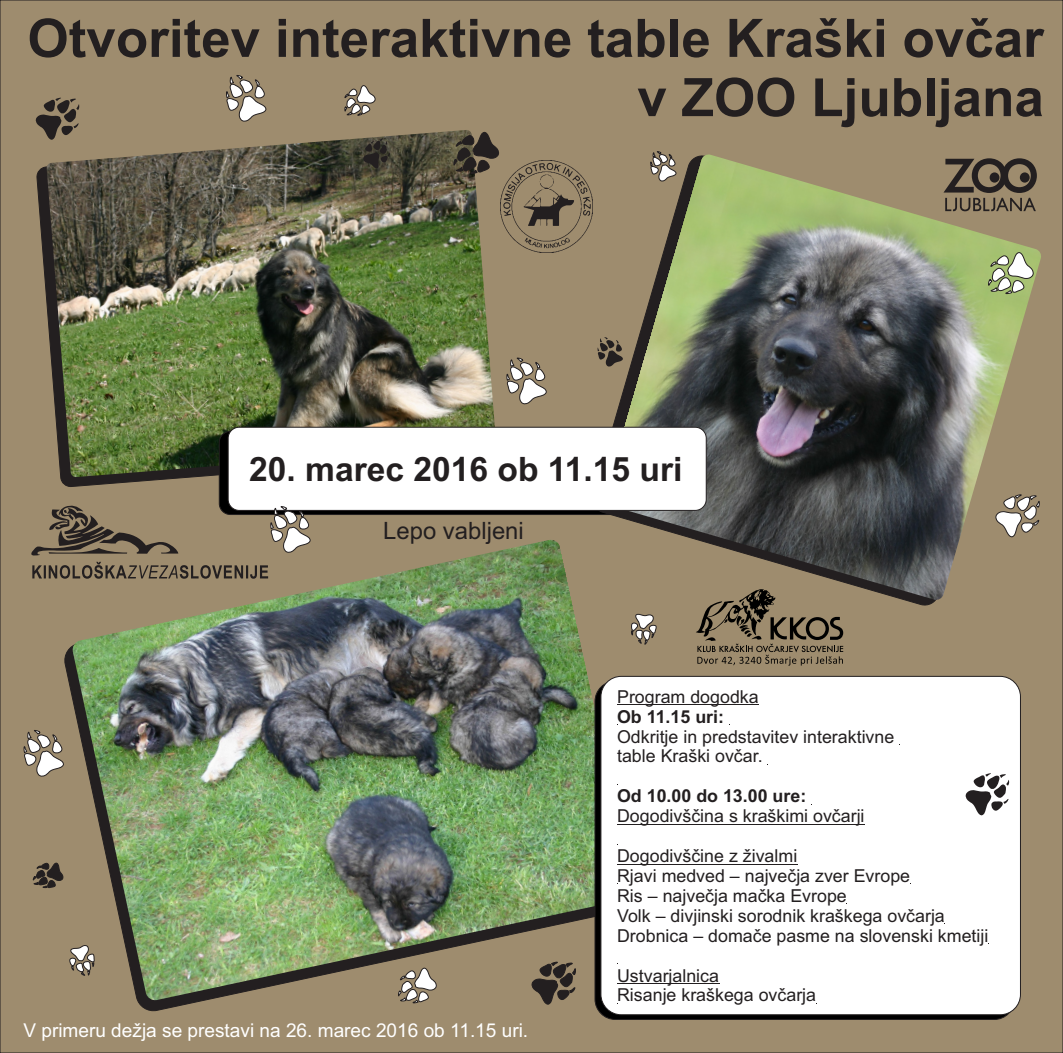
<style>
.page{position:relative;width:1063px;height:1053px;background:#fff}
.page>*{position:absolute;margin:0;border:0;box-sizing:border-box;transform-origin:0 0}
.t1{font:700 53px/59.2px "Arial";color:#231f20;text-align:right}
.t2{font:700 33.62px "Arial";color:#231f20}
.t3{font:23.88px "Arial";color:#231f20}
.t4{font:19px "Arial";color:#fff}
.t5{font:17.88px/19.9px "Arial";color:#231f20}
.t6{font:700 17.88px "Arial";color:#231f20}
</style>
<div class="page">
<div style="left:0;top:0;width:1063px;height:1052px;background:#9e8c6e"></div>
<div style="left:62px;top:555px;width:538px;height:458px;background:#9e8c6e"></div>
<img style="left:72px;top:539px;width:562px;height:461px">
<svg style="left:36px;top:140px;width:183px;height:347px;fill:#9e8c6e"></svg>
<img style="left:46px;top:130px;width:450px;height:347px">
<div style="left:219px;top:431px;width:479px;height:84px;background:linear-gradient(to bottom,#040404,#030303);border:1px solid #231f20;border-radius:11px"></div>
<div style="left:595px;top:680px;width:420px;height:339px;background:linear-gradient(to right,#010101,#000);border:1px solid #231f20;border-radius:20px"></div>
<div style="left:591px;top:154px;width:445px;height:452px;background:#9e8c6e"></div>
<img style="left:603px;top:154px;width:439px;height:446px">
<svg style="left:995px;top:494px;width:45px;height:43px"></svg>
<svg style="left:24px;top:730px;width:40px;height:49px"></svg>
<svg style="left:531px;top:961px;width:45px;height:43px"></svg>
<svg style="left:631px;top:614px;width:25px;height:30px"></svg>
<svg style="left:506px;top:358px;width:41px;height:46px"></svg>
<svg style="left:988px;top:252px;width:46px;height:42px"></svg>
<svg style="left:398px;top:967px;width:39px;height:36px"></svg>
<svg style="left:650px;top:151px;width:26px;height:30px"></svg>
<svg style="left:69px;top:944px;width:25px;height:31px"></svg>
<svg style="left:29px;top:504px;width:149px;height:51px"></svg>
<svg style="left:32px;top:561px;width:236px;height:17px"></svg>
<img style="left:500px;top:161px;width:92px;height:92px">
<svg style="left:943px;top:158px;width:94px;height:53px"></svg>
<svg style="left:363px;top:138px;width:27px;height:30px"></svg>
<svg style="left:36px;top:97px;width:43px;height:43px"></svg>
<div style="left:228px;top:427px;width:479px;height:83px;background:#fff;border:1px solid #231f20;border-radius:11px"></div>
<div style="left:601px;top:676px;width:420px;height:339px;background:#fff;border:1px solid #231f20;border-radius:20px"></div>
<svg style="left:33px;top:862px;width:30px;height:29px"></svg>
<svg style="left:270px;top:506px;width:41px;height:49px"></svg>
<svg style="left:965px;top:773px;width:44px;height:42px"></svg>
<svg style="left:345px;top:85px;width:31px;height:31px"></svg>
<svg style="left:597px;top:337px;width:26px;height:30px"></svg>
<svg style="left:226px;top:75px;width:40px;height:49px"></svg>
<svg style="left:454px;top:132px;width:45px;height:42px"></svg>
<svg style="left:696px;top:589px;width:147px;height:76px"></svg>
<hr style="left:617px;top:704px;width:142px;height:1px;background:#231f20">
<hr style="left:617px;top:823px;width:248px;height:1px;background:#231f20">
<hr style="left:617px;top:863px;width:180px;height:1px;background:#231f20">
<hr style="left:617px;top:983px;width:102px;height:1px;background:#231f20">
<h1 class="t1" style="left:27px;top:13px;width:1018px">Otvoritev interaktivne table Kraški ovčar v ZOO Ljubljana</h1>
<h2 class="t2" style="left:249px;top:457px;width:435px">20. marec 2016 ob 11.15 uri</h2>
<h3 class="t3" style="left:383px;top:522px;width:142px">Lepo vabljeni</h3>
<p class="t4" style="left:23px;top:1023px;width:506px">V primeru dežja se prestavi na 26. marec 2016 ob 11.15 uri.</p>
<p class="t5" style="left:617px;top:688px;width:143px">Program dogodka</p>
<p class="t6" style="left:617px;top:709px;width:108px">Ob 11.15 uri:</p>
<p class="t5" style="left:617px;top:728px;width:279px">Odkritje in predstavitev interaktivne table Kraški ovčar.</p>
<p class="t6" style="left:617px;top:789px;width:191px">Od 10.00 do 13.00 ure:</p>
<p class="t5" style="left:617px;top:807px;width:249px">Dogodivščina s kraškimi ovčarji</p>
<p class="t5" style="left:617px;top:847px;width:373px">Dogodivščine z živalmi<br>Rjavi medved – največja zver Evrope<br>Ris – največja mačka Evrope<br>Volk – divjinski sorodnik kraškega ovčarja Drobnica – domače pasme na slovenski kmetiji</p>
<p class="t5" style="left:617px;top:966px;width:201px">Ustvarjalnica<br>Risanje kraškega ovčarja</p>
</div>
